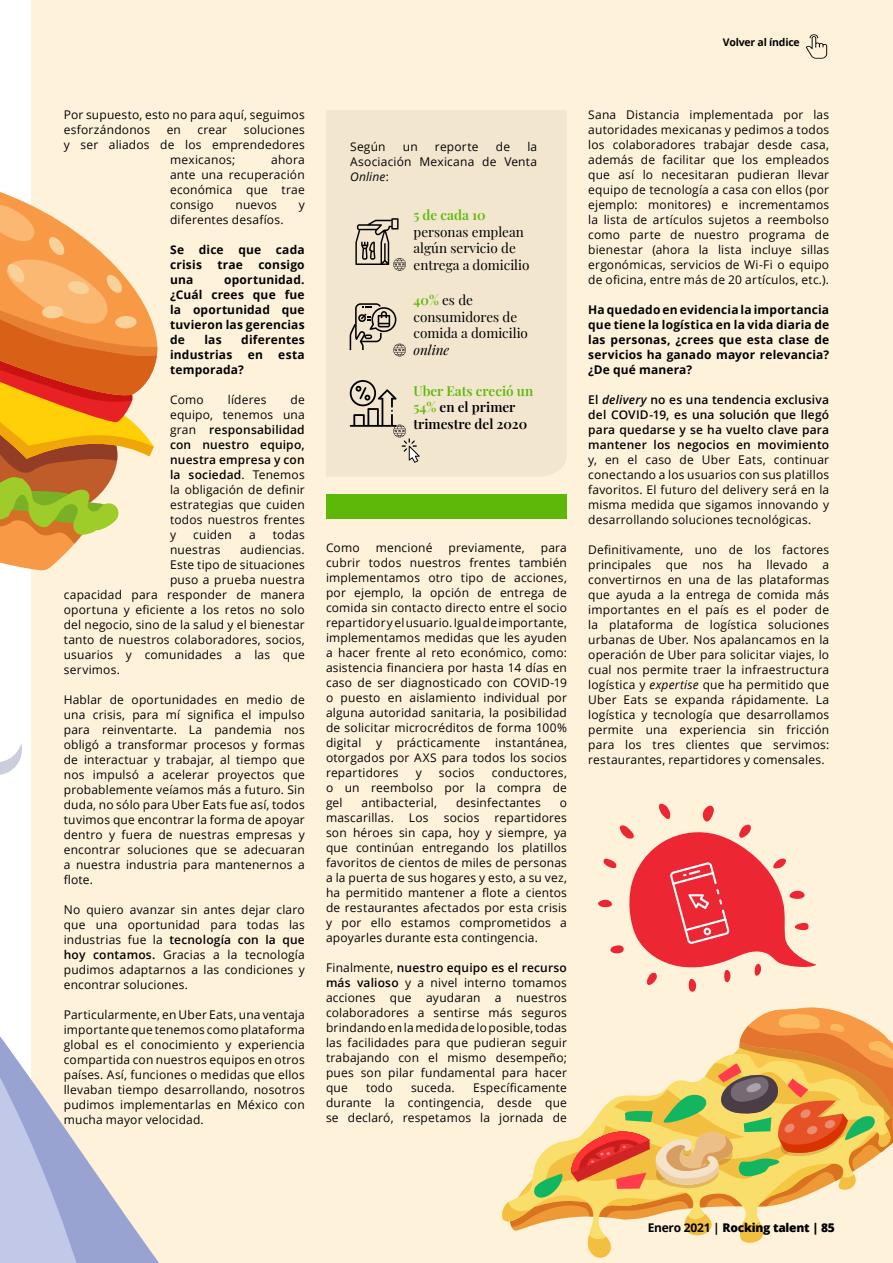
<style>
.page{position:relative;width:893px;height:1263px;background:#fff}
.page>*{position:absolute;margin:0;border:0;box-sizing:border-box;transform-origin:0 0}
.t1{font:13.5px/16.5px "Playfair Display";color:#000}
.t2{font:600 13.5px/16.5px "Playfair Display";color:#000}
.t3{font:600 13.5px "Playfair Display";color:#5eb80a}
.t4{font:italic 13.5px "Playfair Display";color:#000}
.t5{font:12px/15px "Open Sans";letter-spacing:.015em;color:#020203;text-align:justify}
.t6{font:700 12px/15px "Open Sans";letter-spacing:.015em;color:#020203;text-align:justify}
.t7{font:600 12px/15px "Open Sans";letter-spacing:.015em;color:#020203;text-align:justify}
.t8{font:800 12px "Open Sans";letter-spacing:-.02em;color:#000}
.t9{font:700 10.5px "Open Sans";letter-spacing:-.02em;color:#000}
.s1{font-weight:600}
.s2{font-style:italic}
.s3{font-weight:600;color:#5eb80a}
.s4{color:#5eb80a}
.s5{font-weight:700}
</style>
<div class="page">
<div style="left:32px;top:0;width:861px;height:1263px;background:#fff2da"></div>
<svg style="left:806px;top:34px;width:21px;height:25px"></svg>
<div style="left:326px;top:111px;width:241px;height:365px;background:#f3e6cf"></div>
<div style="left:326px;top:494px;width:241px;height:24px;background:#5eb80a"></div>
<svg style="left:355px;top:218px;width:51px;height:53px"></svg>
<svg style="left:350px;top:303px;width:56px;height:53px"></svg>
<svg style="left:350px;top:380px;width:70px;height:83px"></svg>
<svg style="left:502px;top:1007px;width:391px;height:251px"></svg>
<svg style="left:598px;top:803px;width:218px;height:189px"></svg>
<svg style="left:0;top:167px;width:158px;height:404px"></svg>
<svg style="left:0;top:974px;width:159px;height:289px"></svg>
<svg style="left:0;top:743px;width:22px;height:32px"></svg>
<p class="t9" style="left:723px;top:35px;width:78px">Volver al índice</p>
<p class="t5" style="left:64px;top:107px;width:242px">Por supuesto, esto no para aquí, seguimos esforzándonos</p>
<p class="t5" style="left:167px;top:122px;width:16px">en</p>
<p class="t5" style="left:198px;top:122px;width:31px">crear</p>
<p class="t5" style="left:244px;top:122px;width:62px">soluciones</p>
<p class="t5" style="left:64px;top:137px;width:242px">y ser aliados de los emprendedores</p>
<p class="t5" style="left:170px;top:152px;width:67px">mexicanos;</p>
<p class="t5" style="left:170px;top:152px;width:136px;text-indent:101px">ahora ante una recuperación económica que trae consigo</p>
<p class="t5" style="left:236px;top:197px;width:43px">nuevos</p>
<p class="t5" style="left:299px;top:197px;width:8px">y</p>
<p class="t5" style="left:170px;top:212px;width:115px">diferentes desafíos.</p>
<p class="t6" style="left:170px;top:242px;width:136px">Se dice que cada crisis</p>
<p class="t6" style="left:217px;top:257px;width:27px">trae</p>
<p class="t6" style="left:258px;top:257px;width:48px">consigo</p>
<p class="t6" style="left:170px;top:272px;width:136px;text-indent:54px">oportunidad. ¿Cuál crees que fue la oportunidad que tuvieron las gerencias de</p>
<p class="t6" style="left:170px;top:272px;width:25px">una</p>
<p class="t6" style="left:204px;top:332px;width:19px">las</p>
<p class="t6" style="left:241px;top:332px;width:65px">diferentes</p>
<p class="t6" style="left:170px;top:347px;width:64px">industrias</p>
<p class="t6" style="left:248px;top:347px;width:17px">en</p>
<p class="t6" style="left:278px;top:347px;width:28px">esta</p>
<p class="t6" style="left:170px;top:362px;width:75px">temporada?</p>
<p class="t5" style="left:170px;top:392px;width:35px">Como</p>
<p class="t5" style="left:228px;top:392px;width:40px">líderes</p>
<p class="t5" style="left:170px;top:392px;width:136px;text-indent:120px">de equipo, tenemos una gran <span class="s1">responsabilidad con nuestro equipo, nuestra empresa y con la sociedad</span>. Tenemos la obligación de definir estrategias que cuiden todos nuestros frentes y</p>
<p class="t5" style="left:193px;top:527px;width:40px">cuiden</p>
<p class="t5" style="left:249px;top:527px;width:8px">a</p>
<p class="t5" style="left:273px;top:527px;width:33px">todas</p>
<p class="t5" style="left:170px;top:542px;width:52px">nuestras</p>
<p class="t5" style="left:240px;top:542px;width:66px">audiencias.</p>
<p class="t5" style="left:170px;top:557px;width:136px">Este tipo de situaciones</p>
<p class="t5" style="left:170px;top:572px;width:136px">puso a prueba nuestra</p>
<p class="t5" style="left:64px;top:587px;width:242px">capacidad para responder de manera</p>
<p class="t5" style="left:64px;top:602px;width:242px">oportuna y eficiente a los retos no solo</p>
<p class="t5" style="left:64px;top:617px;width:242px">del negocio, sino de la salud y el bienestar</p>
<p class="t5" style="left:64px;top:632px;width:242px">tanto de nuestros colaboradores, socios,</p>
<p class="t5" style="left:64px;top:647px;width:242px">usuarios y comunidades a las que</p>
<p class="t5" style="left:64px;top:662px;width:58px">servimos.</p>
<p class="t5" style="left:64px;top:692px;width:242px">Hablar de oportunidades en medio de una crisis, para mí significa el impulso para reinventarte. La pandemia nos obligó a transformar procesos y formas de interactuar y trabajar, al tiempo que nos impulsó a acelerar proyectos que probablemente veíamos más a futuro. Sin duda, no sólo para Uber Eats fue así, todos tuvimos que encontrar la forma de apoyar dentro y fuera de nuestras empresas y encontrar soluciones que se adecuaran a nuestra industria para mantenernos a flote.</p>
<p class="t5" style="left:64px;top:902px;width:242px">No quiero avanzar sin antes dejar claro que una oportunidad para todas las industrias fue la <span class="s1">tecnología con la que hoy contamos.</span> Gracias a la tecnología pudimos adaptarnos a las condiciones y encontrar soluciones.</p>
<p class="t5" style="left:64px;top:1007px;width:242px">Particularmente, en Uber Eats, una ventaja importante que tenemos como plataforma global es el conocimiento y experiencia compartida con nuestros equipos en otros países. Así, funciones o medidas que ellos llevaban tiempo desarrollando, nosotros pudimos implementarlas en México con mucha mayor velocidad.</p>
<p class="t5" style="left:350px;top:139px;width:37px">Según</p>
<p class="t5" style="left:403px;top:139px;width:16px">un</p>
<p class="t5" style="left:435px;top:139px;width:45px">reporte</p>
<p class="t5" style="left:496px;top:139px;width:16px">de</p>
<p class="t5" style="left:350px;top:139px;width:189px;text-indent:177px">la Asociación Mexicana de Venta <span class="s2">Online</span>:</p>
<p class="t3" style="left:414px;top:204px;width:74px">5 de cada 10</p>
<p class="t1" style="left:414px;top:222px;width:117px">personas emplean algún servicio de entrega a domicilio</p>
<p class="t1" style="left:414px;top:291px;width:116px"><span class="s3">40%</span> es de consumidores de comida a domicilio</p>
<p class="t4" style="left:414px;top:339px;width:37px">online</p>
<p class="t2" style="left:414px;top:381px;width:121px"><span class="s4">Uber Eats creció un<br>54%</span> en el primer trimestre del 2020</p>
<p class="t5" style="left:326px;top:540px;width:35px">Como</p>
<p class="t5" style="left:376px;top:540px;width:58px">mencioné</p>
<p class="t5" style="left:449px;top:540px;width:78px">previamente,</p>
<p class="t5" style="left:326px;top:540px;width:242px;text-indent:215px">para cubrir todos nuestros frentes también implementamos otro tipo de acciones, por ejemplo, la opción de entrega de comida sin contacto directo entre el socio repartidor y el usuario. Igual de importante, implementamos medidas que les ayuden a hacer frente al reto económico, como: asistencia financiera por hasta 14 días en caso de ser diagnosticado con COVID-19 o puesto en aislamiento individual por alguna autoridad sanitaria, la posibilidad de solicitar microcréditos de forma 100% digital y prácticamente instantánea, otorgados por AXS para todos los socios repartidores</p>
<p class="t5" style="left:326px;top:765px;width:242px;text-indent:166px">conductores, o un reembolso por la compra de gel</p>
<p class="t5" style="left:416px;top:765px;width:8px">y</p>
<p class="t5" style="left:439px;top:765px;width:37px">socios</p>
<p class="t5" style="left:361px;top:795px;width:77px">antibacterial,</p>
<p class="t5" style="left:456px;top:795px;width:86px">desinfectantes</p>
<p class="t5" style="left:560px;top:795px;width:9px">o</p>
<p class="t5" style="left:326px;top:810px;width:69px">mascarillas.</p>
<p class="t5" style="left:409px;top:810px;width:21px">Los</p>
<p class="t5" style="left:444px;top:810px;width:37px">socios</p>
<p class="t5" style="left:326px;top:810px;width:242px;text-indent:169px">repartidores son héroes sin capa, hoy y siempre, ya que continúan entregando los platillos favoritos de cientos de miles de personas a la puerta de sus hogares y esto, a su vez, ha permitido mantener a flote a cientos de restaurantes afectados por esta crisis y por ello estamos comprometidos a apoyarles durante esta contingencia.</p>
<p class="t5" style="left:326px;top:960px;width:242px">Finalmente, <span class="s1">nuestro equipo es el recurso más valioso</span> y a nivel interno tomamos acciones que ayudaran a nuestros colaboradores a sentirse más seguros brindando en la medida de lo posible, todas las facilidades para que pudieran seguir trabajando con el mismo desempeño; pues son pilar fundamental para hacer que</p>
<p class="t5" style="left:326px;top:1080px;width:242px;text-indent:147px">Específicamente durante la contingencia, desde que se declaró, respetamos la jornada de</p>
<p class="t5" style="left:366px;top:1080px;width:28px">todo</p>
<p class="t5" style="left:411px;top:1080px;width:45px">suceda.</p>
<p class="t5" style="left:588px;top:107px;width:242px">Sana Distancia implementada por las autoridades mexicanas y pedimos a todos los colaboradores trabajar desde casa, además de facilitar que los empleados que así lo necesitaran pudieran llevar equipo de tecnología a casa con ellos (por ejemplo: monitores) e incrementamos la lista de artículos sujetos a reembolso como parte de nuestro programa de bienestar (ahora la lista incluye sillas ergonómicas, servicios de Wi-Fi o equipo de oficina, entre más de 20 artículos, etc.).</p>
<p class="t6" style="left:588px;top:302px;width:242px">Ha quedado en evidencia la importancia que tiene la logística en la vida diaria de las personas, ¿crees que esta clase de servicios ha ganado mayor relevancia? ¿De qué manera?</p>
<p class="t7" style="left:588px;top:392px;width:242px">El <span class="s2">delivery</span> no es una tendencia exclusiva del COVID-19, es una solución que llegó para quedarse y se ha vuelto clave para mantener los negocios en movimiento</p>
<p class="t5" style="left:588px;top:452px;width:242px">y, en el caso de Uber Eats, continuar conectando a los usuarios con sus platillos favoritos. El futuro del delivery será en la misma medida que sigamos innovando y desarrollando soluciones tecnológicas.</p>
<p class="t5" style="left:588px;top:542px;width:242px">Definitivamente, uno de los factores principales que nos ha llevado a convertirnos en una de las plataformas que ayuda a la entrega de comida más importantes en el país es el poder de la plataforma de logística soluciones urbanas de Uber. Nos apalancamos en la operación de Uber para solicitar viajes, lo cual nos permite traer la infraestructura logística y <span class="s2">expertise</span> que ha permitido que Uber Eats se expanda rápidamente. La logística y tecnología que desarrollamos permite una experiencia sin fricción para los tres clientes que servimos: restaurantes, repartidores y comensales.</p>
<p class="t8" style="left:648px;top:1219px;width:189px"><span class="s5">Enero 2021 |</span> Rocking talent | 85</p>
</div>
